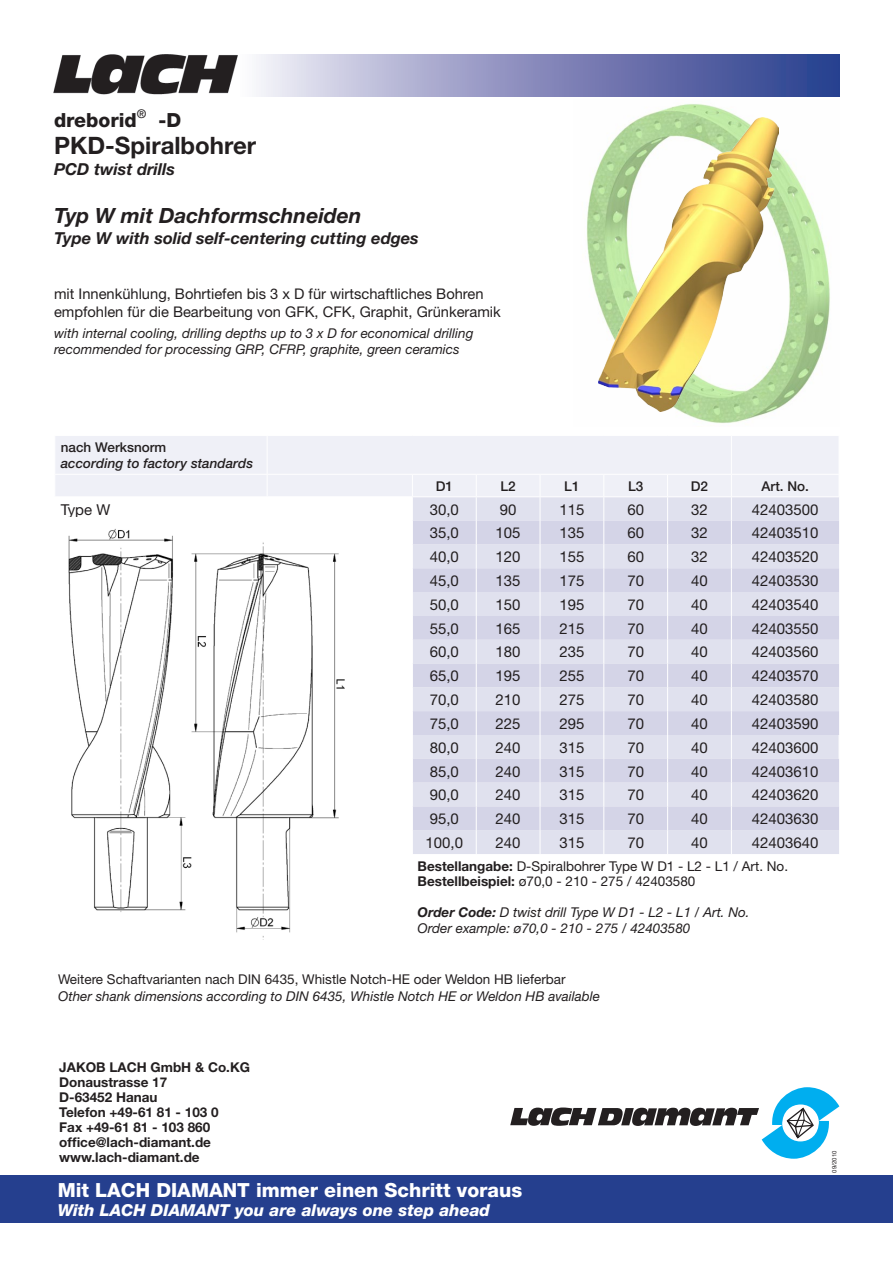
<style>
.page{position:relative;width:893px;height:1263px;background:#fff}
.page>*{position:absolute;margin:0;border:0;box-sizing:border-box;transform-origin:0 0}
.t1{font:700 24px "Helvetica Neue";color:#231f20}
.t2{font:italic 700 21px "Helvetica Neue";color:#231f20}
.t3{font:800 19.5px "Helvetica Neue";color:#fff}
.t4{font:800 19.5px "Helvetica Neue";color:#231f20}
.t5{font:italic 700 16.5px "Helvetica Neue";color:#231f20}
.t6{font:italic 800 16.5px "Helvetica Neue";color:#fff}
.t7{font:15px "Helvetica Neue";color:#231f20}
.t8{font:14.7px "Helvetica Neue";color:#231f20}
.t9{font:italic 13.5px "Helvetica Neue";color:#231f20}
.t10{font:13.5px "Helvetica Neue";color:#231f20}
.t11{font:700 13.5px "Helvetica Neue";color:#231f20}
.t12{font:500 13.5px "Helvetica Neue";color:#231f20}
.t13{font:italic 500 13.5px "Helvetica Neue";color:#231f20}
.t14{font:500 12px "Helvetica Neue";color:#231f20}
.t15{font:6px "Helvetica Neue";color:#231f20}
.s1{font-weight:700}
</style>
<div class="page">
<div style="left:0;top:1175px;width:893px;height:47px;background:#253f8e"></div>
<svg style="left:259px;top:55px;width:580px;height:41px;background:#878dbd"></svg>
<img style="left:53px;top:55px;width:184px;height:40px">
<img style="left:587px;top:104px;width:243px;height:319px">
<img style="left:599px;top:118px;width:180px;height:293px">
<div style="left:55px;top:436px;width:783px;height:60px;background:#eff0f7"></div>
<div style="left:413px;top:497px;width:426px;height:357px;background:#e0e1ee"></div>
<svg style="left:413px;top:521px;width:426px;height:309px;background:#d9daea"></svg>
<hr style="left:267px;top:436px;width:1px;height:38px;background:#fff">
<hr style="left:731px;top:436px;width:1px;height:38px;background:#fff">
<hr style="left:54px;top:474px;width:213px;height:1px;background:#fff">
<hr style="left:267px;top:474px;width:145px;height:1px;background:#fff">
<svg style="left:267px;top:475px;width:1px;height:21px"></svg>
<hr style="left:412px;top:474px;width:64px;height:1px;background:#fff">
<hr style="left:476px;top:474px;width:64px;height:1px;background:#fff">
<hr style="left:540px;top:474px;width:64px;height:1px;background:#fff">
<hr style="left:604px;top:474px;width:64px;height:1px;background:#fff">
<hr style="left:668px;top:474px;width:63px;height:1px;background:#fff">
<hr style="left:731px;top:474px;width:108px;height:1px;background:#fff">
<svg style="left:412px;top:475px;width:1px;height:21px"></svg>
<svg style="left:476px;top:475px;width:1px;height:379px"></svg>
<svg style="left:540px;top:475px;width:1px;height:379px"></svg>
<svg style="left:603px;top:475px;width:1px;height:379px"></svg>
<svg style="left:667px;top:475px;width:1px;height:379px"></svg>
<svg style="left:731px;top:475px;width:1px;height:379px"></svg>
<img style="left:68px;top:528px;width:277px;height:410px">
<svg style="left:510px;top:1087px;width:329px;height:72px"></svg>
<p class="t4" style="left:54px;top:109px;width:84px">dreborid</p>
<p class="t14" style="left:137px;top:107px;width:11px">®</p>
<p class="t4" style="left:159px;top:109px;width:24px">-D</p>
<p class="t1" style="left:54px;top:131px;width:204px">PKD-Spiralbohrer</p>
<p class="t5" style="left:54px;top:159px;width:123px">PCD twist drills</p>
<p class="t2" style="left:54px;top:203px;width:309px">Typ W mit Dachformschneiden</p>
<p class="t5" style="left:54px;top:228px;width:366px">Type W with solid self-centering cutting edges</p>
<p class="t8" style="left:54px;top:285px;width:431px">mit Innenkühlung, Bohrtiefen bis 3 x D für wirtschaftliches Bohren</p>
<p class="t8" style="left:54px;top:303px;width:448px">empfohlen für die Bearbeitung von GFK, CFK, Graphit, Grünkeramik</p>
<p class="t9" style="left:54px;top:325px;width:421px">with internal cooling, drilling depths up to 3 x D for economical drilling</p>
<p class="t9" style="left:54px;top:341px;width:407px">recommended for processing GRP, CFRP, graphite, green ceramics</p>
<p class="t12" style="left:61px;top:439px;width:107px">nach Werksnorm</p>
<p class="t13" style="left:61px;top:455px;width:194px">according to factory standards</p>
<p class="t12" style="left:436px;top:478px;width:19px">D1</p>
<p class="t12" style="left:500px;top:478px;width:17px">L2</p>
<p class="t12" style="left:564px;top:478px;width:17px">L1</p>
<p class="t12" style="left:628px;top:478px;width:17px">L3</p>
<p class="t12" style="left:691px;top:478px;width:19px">D2</p>
<p class="t12" style="left:762px;top:478px;width:49px">Art. No.</p>
<p class="t7" style="left:61px;top:500px;width:51px">Type W</p>
<p class="t7" style="left:430px;top:500px;width:31px">30,0</p>
<p class="t7" style="left:500px;top:500px;width:18px">90</p>
<p class="t7" style="left:559px;top:500px;width:27px">115</p>
<p class="t7" style="left:627px;top:500px;width:18px">60</p>
<p class="t7" style="left:691px;top:500px;width:18px">32</p>
<p class="t7" style="left:752px;top:500px;width:68px">42403500</p>
<p class="t7" style="left:430px;top:524px;width:31px">35,0</p>
<p class="t7" style="left:496px;top:524px;width:27px">105</p>
<p class="t7" style="left:559px;top:524px;width:27px">135</p>
<p class="t7" style="left:627px;top:524px;width:18px">60</p>
<p class="t7" style="left:691px;top:524px;width:18px">32</p>
<p class="t7" style="left:752px;top:524px;width:68px">42403510</p>
<p class="t7" style="left:430px;top:548px;width:31px">40,0</p>
<p class="t7" style="left:496px;top:548px;width:27px">120</p>
<p class="t7" style="left:559px;top:548px;width:27px">155</p>
<p class="t7" style="left:627px;top:548px;width:18px">60</p>
<p class="t7" style="left:691px;top:548px;width:18px">32</p>
<p class="t7" style="left:752px;top:548px;width:68px">42403520</p>
<p class="t7" style="left:430px;top:572px;width:31px">45,0</p>
<p class="t7" style="left:496px;top:572px;width:27px">135</p>
<p class="t7" style="left:559px;top:572px;width:27px">175</p>
<p class="t7" style="left:627px;top:572px;width:18px">70</p>
<p class="t7" style="left:691px;top:572px;width:18px">40</p>
<p class="t7" style="left:752px;top:572px;width:68px">42403530</p>
<p class="t7" style="left:430px;top:595px;width:31px">50,0</p>
<p class="t7" style="left:496px;top:595px;width:27px">150</p>
<p class="t7" style="left:559px;top:595px;width:27px">195</p>
<p class="t7" style="left:627px;top:595px;width:18px">70</p>
<p class="t7" style="left:691px;top:595px;width:18px">40</p>
<p class="t7" style="left:752px;top:595px;width:68px">42403540</p>
<p class="t7" style="left:430px;top:619px;width:31px">55,0</p>
<p class="t7" style="left:496px;top:619px;width:27px">165</p>
<p class="t7" style="left:559px;top:619px;width:27px">215</p>
<p class="t7" style="left:627px;top:619px;width:18px">70</p>
<p class="t7" style="left:691px;top:619px;width:18px">40</p>
<p class="t7" style="left:752px;top:619px;width:68px">42403550</p>
<p class="t7" style="left:430px;top:643px;width:31px">60,0</p>
<p class="t7" style="left:496px;top:643px;width:27px">180</p>
<p class="t7" style="left:559px;top:643px;width:27px">235</p>
<p class="t7" style="left:627px;top:643px;width:18px">70</p>
<p class="t7" style="left:691px;top:643px;width:18px">40</p>
<p class="t7" style="left:752px;top:643px;width:68px">42403560</p>
<p class="t7" style="left:430px;top:667px;width:31px">65,0</p>
<p class="t7" style="left:496px;top:667px;width:27px">195</p>
<p class="t7" style="left:559px;top:667px;width:27px">255</p>
<p class="t7" style="left:627px;top:667px;width:18px">70</p>
<p class="t7" style="left:691px;top:667px;width:18px">40</p>
<p class="t7" style="left:752px;top:667px;width:68px">42403570</p>
<p class="t7" style="left:430px;top:691px;width:31px">70,0</p>
<p class="t7" style="left:496px;top:691px;width:27px">210</p>
<p class="t7" style="left:559px;top:691px;width:27px">275</p>
<p class="t7" style="left:627px;top:691px;width:18px">70</p>
<p class="t7" style="left:691px;top:691px;width:18px">40</p>
<p class="t7" style="left:752px;top:691px;width:68px">42403580</p>
<p class="t7" style="left:430px;top:715px;width:31px">75,0</p>
<p class="t7" style="left:496px;top:715px;width:27px">225</p>
<p class="t7" style="left:559px;top:715px;width:27px">295</p>
<p class="t7" style="left:627px;top:715px;width:18px">70</p>
<p class="t7" style="left:691px;top:715px;width:18px">40</p>
<p class="t7" style="left:752px;top:715px;width:68px">42403590</p>
<p class="t7" style="left:430px;top:738px;width:31px">80,0</p>
<p class="t7" style="left:496px;top:738px;width:27px">240</p>
<p class="t7" style="left:559px;top:738px;width:27px">315</p>
<p class="t7" style="left:627px;top:738px;width:18px">70</p>
<p class="t7" style="left:691px;top:738px;width:18px">40</p>
<p class="t7" style="left:752px;top:738px;width:68px">42403600</p>
<p class="t7" style="left:430px;top:762px;width:31px">85,0</p>
<p class="t7" style="left:496px;top:762px;width:27px">240</p>
<p class="t7" style="left:559px;top:762px;width:27px">315</p>
<p class="t7" style="left:627px;top:762px;width:18px">70</p>
<p class="t7" style="left:691px;top:762px;width:18px">40</p>
<p class="t7" style="left:752px;top:762px;width:68px">42403610</p>
<p class="t7" style="left:430px;top:786px;width:31px">90,0</p>
<p class="t7" style="left:496px;top:786px;width:27px">240</p>
<p class="t7" style="left:559px;top:786px;width:27px">315</p>
<p class="t7" style="left:627px;top:786px;width:18px">70</p>
<p class="t7" style="left:691px;top:786px;width:18px">40</p>
<p class="t7" style="left:752px;top:786px;width:68px">42403620</p>
<p class="t7" style="left:430px;top:810px;width:31px">95,0</p>
<p class="t7" style="left:496px;top:810px;width:27px">240</p>
<p class="t7" style="left:559px;top:810px;width:27px">315</p>
<p class="t7" style="left:627px;top:810px;width:18px">70</p>
<p class="t7" style="left:691px;top:810px;width:18px">40</p>
<p class="t7" style="left:752px;top:810px;width:68px">42403630</p>
<p class="t7" style="left:426px;top:834px;width:39px">100,0</p>
<p class="t7" style="left:496px;top:834px;width:27px">240</p>
<p class="t7" style="left:559px;top:834px;width:27px">315</p>
<p class="t7" style="left:627px;top:834px;width:18px">70</p>
<p class="t7" style="left:691px;top:834px;width:18px">40</p>
<p class="t7" style="left:752px;top:834px;width:68px">42403640</p>
<p class="t10" style="left:418px;top:858px;width:372px"><span class="s1">Bestellangabe:</span> D-Spiralbohrer Type W D1 - L2 - L1 / Art. No.</p>
<p class="t10" style="left:418px;top:873px;width:279px"><span class="s1">Bestellbeispiel:</span> ø70,0 - 210 - 275 / 42403580</p>
<p class="t9" style="left:418px;top:904px;width:334px"><span class="s1">Order Code:</span> D twist drill Type W D1 - L2 - L1 / Art. No.</p>
<p class="t9" style="left:418px;top:920px;width:274px">Order example: ø70,0 - 210 - 275 / 42403580</p>
<p class="t10" style="left:58px;top:971px;width:509px">Weitere Schaftvarianten nach DIN 6435, Whistle Notch-HE oder Weldon HB lieferbar</p>
<p class="t9" style="left:58px;top:988px;width:543px">Other shank dimensions according to DIN 6435, Whistle Notch HE or Weldon HB available</p>
<p class="t11" style="left:59px;top:1058px;width:192px">JAKOB LACH GmbH &amp; Co.KG</p>
<p class="t11" style="left:59px;top:1073px;width:110px">Donaustrasse 17</p>
<p class="t11" style="left:59px;top:1088px;width:100px">D-63452 Hanau</p>
<p class="t11" style="left:59px;top:1103px;width:161px">Telefon +49-61 81 - 103 0</p>
<p class="t11" style="left:59px;top:1118px;width:152px">Fax +49-61 81 - 103 860</p>
<p class="t11" style="left:59px;top:1133px;width:153px">office@lach-diamant.de</p>
<p class="t11" style="left:59px;top:1148px;width:142px">www.lach-diamant.de</p>
<h3 class="t3" style="left:58px;top:1178px;width:466px">Mit LACH DIAMANT immer einen Schritt voraus</h3>
<p class="t6" style="left:58px;top:1200px;width:434px">With LACH DIAMANT you are always one step ahead</p>
<p class="t15" style="left:831px;top:1172px;width:24px;rotate:-90deg">09/2010</p>
</div>
